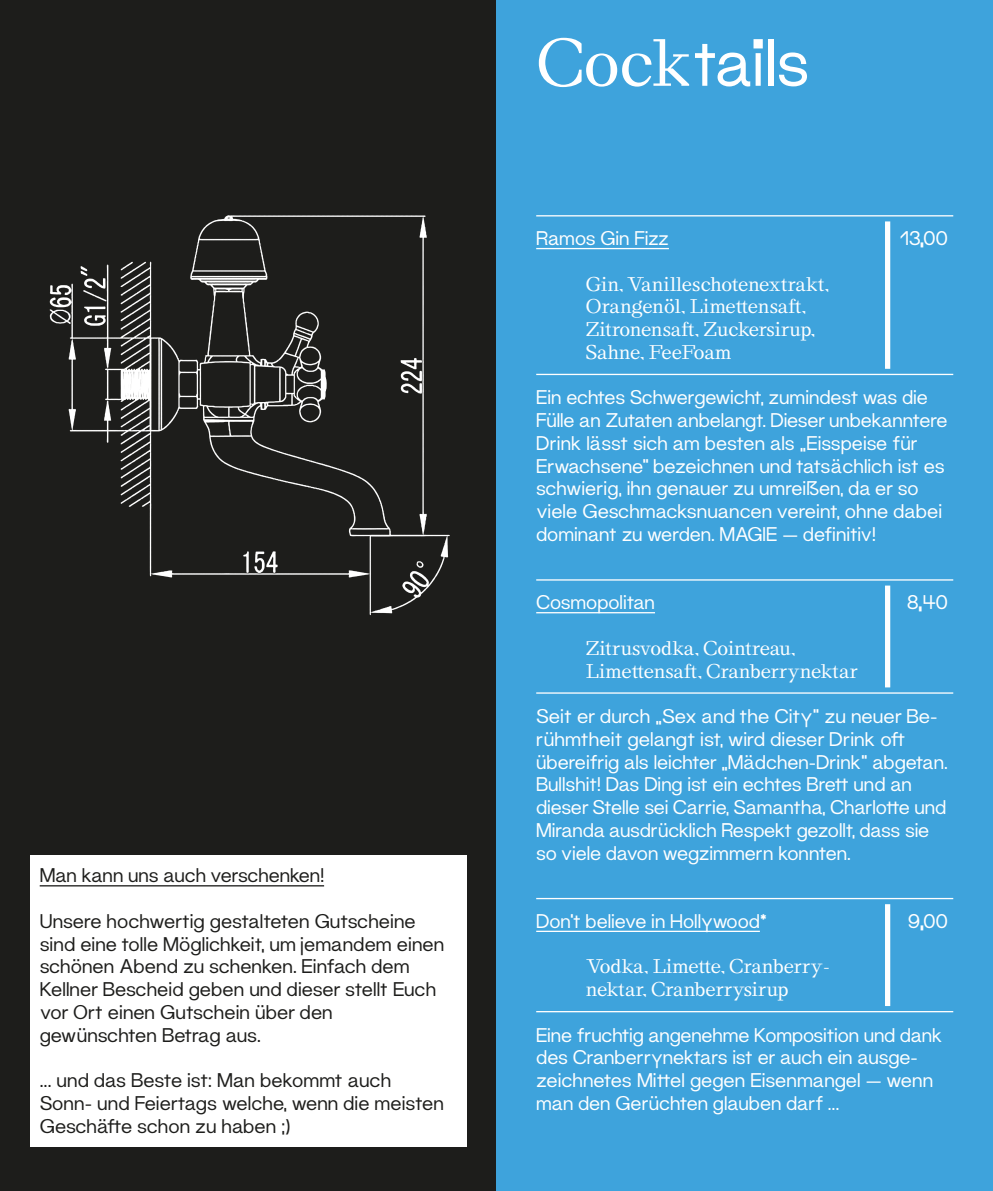
<style>
.page{position:relative;width:993px;height:1191px;background:#fff}
.page>*{position:absolute;margin:0;border:0;box-sizing:border-box;transform-origin:0 0}
.t1{font:64.75px "Maxeville";letter-spacing:-.01em;color:#fff}
.t2{font:19.25px/22.8px "Maxeville Tekst";letter-spacing:-.005em;color:#fff}
.t3{font:19.25px/22.8px "Maxeville Tekst";color:#1d1d1b}
.t4{font:19.25px/22.8px "Stellage";letter-spacing:-.03em;color:#fff}
.t5{font:19.25px "Maxeville";letter-spacing:-.01em;color:#fff}
.s1{font-family:"Stellage"}
.s2{font-family:"Maxeville"}
</style>
<div class="page">
<div style="left:0;top:0;width:496px;height:1191px;background:#1d1d1b"></div>
<div style="left:496px;top:0;width:496px;height:1191px;background:#3ea3dc"></div>
<hr style="left:536px;top:248px;width:132px;height:1px;background:#fff">
<hr style="left:536px;top:612px;width:118px;height:1px;background:#fff">
<hr style="left:536px;top:930px;width:223px;height:2px;background:#fff">
<hr style="left:536px;top:579px;width:416px;height:1px;background:#fff">
<hr style="left:536px;top:898px;width:416px;height:1px;background:#fff">
<hr style="left:536px;top:692px;width:416px;height:1px;background:#fff">
<hr style="left:536px;top:1011px;width:416px;height:1px;background:#fff">
<div style="left:884px;top:585px;width:5px;height:102px;background:#fff"></div>
<div style="left:884px;top:904px;width:5px;height:102px;background:#fff"></div>
<hr style="left:536px;top:215px;width:416px;height:1px;background:#fff">
<hr style="left:536px;top:374px;width:416px;height:1px;background:#fff">
<div style="left:884px;top:221px;width:5px;height:148px;background:#fff"></div>
<img style="left:49px;top:215px;width:401px;height:401px">
<div style="left:30px;top:855px;width:436px;height:291px;background:#fff"></div>
<hr style="left:40px;top:885px;width:284px;height:1px;background:#1d1d1b">
<p class="t3" style="left:40px;top:864px;width:286px">Man kann uns auch verschenken!</p>
<p class="t3" style="left:40px;top:909px;width:406px">Unsere hochwertig gestalteten Gutscheine sind eine tolle Möglichkeit, um jemandem einen schönen Abend zu schenken. Einfach dem Kellner Bescheid geben und dieser stellt Euch vor Ort einen Gutschein über den gewünschten Betrag aus.</p>
<p class="t3" style="left:40px;top:1068px;width:405px">… und das Beste ist: Man bekommt auch<br>Sonn- und Feiertags welche, wenn die meisten<br>Geschäfte schon zu haben ;)</p>
<h1 class="t1" style="left:536px;top:20px;width:275px"><span class="s1">Cock</span>tails</h1>
<p class="t2" style="left:536px;top:227px;width:134px">Ramos Gin Fizz</p>
<p class="t5" style="left:899px;top:225px;width:50px">13,00</p>
<p class="t4" style="left:585px;top:272px;width:244px">Gin, Vanilleschotenextrakt,<br>Orangenöl, Limettensaft,<br>Zitronensaft, Zuckersirup,<br>Sahne, FeeFoam</p>
<p class="t2" style="left:536px;top:386px;width:412px">Ein echtes Schwergewicht, zumindest was die Fülle an Zutaten anbelangt. Dieser unbekanntere Drink lässt sich am besten als „Eisspeise für Erwachsene” bezeichnen und tatsächlich ist es schwierig, ihn genauer zu umreißen, da er so viele Geschmacksnuancen vereint, ohne dabei dominant zu werden. MAGIE — definitiv!</p>
<p class="t2" style="left:536px;top:591px;width:120px">Cosmopolitan</p>
<p class="t5" style="left:906px;top:589px;width:43px">8,40</p>
<p class="t4" style="left:585px;top:636px;width:274px">Zitrusvodka, Cointreau,<br>Limettensaft, Cranberrynektar</p>
<p class="t2" style="left:536px;top:704px;width:413px">Seit er durch „Sex and the City“ zu neuer Be&shy;rühmtheit gelangt ist, wird dieser Drink oft übereifrig als leichter „Mädchen-Drink“ abgetan.<br>Bullshit! Das Ding ist ein echtes Brett und an dieser Stelle sei Carrie, Samantha, Charlotte und Miranda ausdrücklich Respekt gezollt, dass sie so viele davon wegzimmern konnten.</p>
<p class="t2" style="left:536px;top:909px;width:232px">Don’t believe in Hollywood<span class="s2">*</span></p>
<p class="t5" style="left:907px;top:908px;width:42px">9,00</p>
<p class="t4" style="left:585px;top:955px;width:245px">Vodka, Limette, Cranberry&shy;nektar, Cranberrysirup</p>
<p class="t2" style="left:536px;top:1023px;width:408px">Eine fruchtig angenehme Komposition und dank des Cranberrynektars ist er auch ein ausge&shy;zeichnetes Mittel gegen Eisenmangel — wenn man den Gerüchten glauben darf …</p>
</div>
